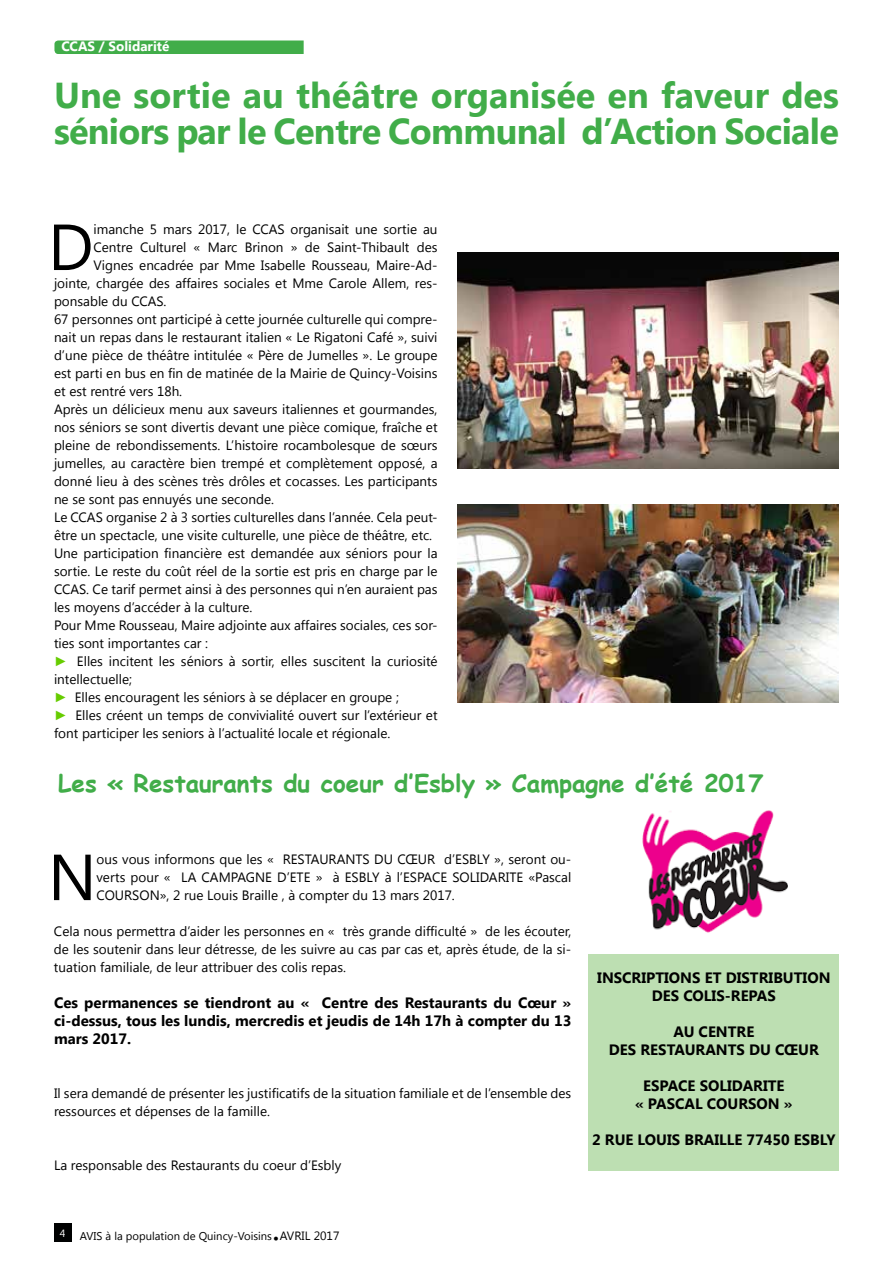
<style>
.page{position:relative;width:893px;height:1263px;background:#fff}
.page>*{position:absolute;margin:0;border:0;box-sizing:border-box;transform-origin:0 0}
.t1{font:64.95px "Segoe UI";color:#000}
.t2{font:700 36px/36px "Segoe UI";letter-spacing:-.015em;color:#41ad49}
.t3{font:36px "Segoe UI";color:#000}
.t4{font:700 24px "Comic Sans MS";color:#41ad49}
.t5{font:700 15px/18px "Segoe UI";color:#000;text-align:center}
.t6{font:13.5px/18px "Segoe UI";color:#000;text-align:justify}
.t7{font:700 13.5px "Segoe UI";color:#fff}
.t8{font:12px "Segoe UI";color:#000}
.t9{font:11.25px "Segoe UI";color:#000}
.t10{font:10.5px "Segoe UI";color:#fff}
.s1{font-family:"Arial";color:#6c0}
</style>
<div class="page">
<div style="left:54px;top:1223px;width:17px;height:19px;background:#000101"></div>
<div style="left:54px;top:41px;width:250px;height:13px;background:#41ad49"></div>
<img style="left:457px;top:252px;width:382px;height:216px">
<img style="left:457px;top:504px;width:382px;height:198px">
<div style="left:589px;top:954px;width:250px;height:216px;background:#bddfb2"></div>
<img style="left:642px;top:810px;width:146px;height:123px">
<p class="t7" style="left:62px;top:37px;width:109px">CCAS / Solidarité</p>
<h2 class="t2" style="left:54px;top:75px;width:786px">Une sortie au théâtre organisée en faveur des séniors par le Centre Communal d’Action Sociale</h2>
<h1 class="t1" style="left:48px;top:202px;width:47px">D</h1>
<p class="t6" style="left:94px;top:220px;width:345px">imanche 5 mars 2017, le CCAS organisait une sortie au</p>
<p class="t6" style="left:94px;top:238px;width:345px">Centre Culturel « Marc Brinon » de Saint-Thibault des</p>
<p class="t6" style="left:94px;top:256px;width:345px">Vignes encadrée par Mme Isabelle Rousseau, Maire-Ad-</p>
<p class="t6" style="left:54px;top:274px;width:385px">jointe, chargée des affaires sociales et Mme Carole Allem, res-</p>
<p class="t6" style="left:54px;top:292px;width:114px">ponsable du CCAS.</p>
<p class="t6" style="left:54px;top:310px;width:385px">67 personnes ont participé à cette journée culturelle qui compre-</p>
<p class="t6" style="left:54px;top:328px;width:385px">nait un repas dans le restaurant italien « Le Rigatoni Café », suivi</p>
<p class="t6" style="left:54px;top:346px;width:385px">d’une pièce de théâtre intitulée « Père de Jumelles ». Le groupe</p>
<p class="t6" style="left:54px;top:364px;width:385px">est parti en bus en fin de matinée de la Mairie de Quincy-Voisins</p>
<p class="t6" style="left:54px;top:382px;width:130px">et est rentré vers 18h.</p>
<p class="t6" style="left:54px;top:400px;width:385px">Après un délicieux menu aux saveurs italiennes et gourmandes,</p>
<p class="t6" style="left:54px;top:418px;width:385px">nos séniors se sont divertis devant une pièce comique, fraîche et</p>
<p class="t6" style="left:54px;top:436px;width:385px">pleine de rebondissements. L’histoire rocambolesque de sœurs</p>
<p class="t6" style="left:54px;top:454px;width:385px">jumelles, au caractère bien trempé et complètement opposé, a</p>
<p class="t6" style="left:54px;top:472px;width:385px">donné lieu à des scènes très drôles et cocasses. Les participants</p>
<p class="t6" style="left:54px;top:490px;width:221px">ne se sont pas ennuyés une seconde.</p>
<p class="t6" style="left:54px;top:508px;width:385px">Le CCAS organise 2 à 3 sorties culturelles dans l’année. Cela peut-</p>
<p class="t6" style="left:54px;top:526px;width:380px">être un spectacle, une visite culturelle, une pièce de théâtre, etc.</p>
<p class="t6" style="left:54px;top:544px;width:385px">Une participation financière est demandée aux séniors pour la</p>
<p class="t6" style="left:54px;top:562px;width:385px">sortie. Le reste du coût réel de la sortie est pris en charge par le</p>
<p class="t6" style="left:54px;top:580px;width:385px">CCAS. Ce tarif permet ainsi à des personnes qui n’en auraient pas</p>
<p class="t6" style="left:54px;top:598px;width:200px">les moyens d’accéder à la culture.</p>
<p class="t6" style="left:54px;top:616px;width:385px">Pour Mme Rousseau, Maire adjointe aux affaires sociales, ces sor-</p>
<p class="t6" style="left:54px;top:634px;width:156px">ties sont importantes car :</p>
<p class="t6" style="left:54px;top:652px;width:385px"><span class="s1">►</span> Elles incitent les séniors à sortir, elles suscitent la curiosité</p>
<p class="t6" style="left:54px;top:670px;width:80px">intellectuelle;</p>
<p class="t6" style="left:54px;top:687px;width:346px"><span class="s1">►</span> Elles encouragent les séniors à se déplacer en groupe ;</p>
<p class="t6" style="left:54px;top:705px;width:385px"><span class="s1">►</span> Elles créent un temps de convivialité ouvert sur l’extérieur et</p>
<p class="t6" style="left:54px;top:723px;width:338px">font participer les seniors à l’actualité locale et régionale.</p>
<h3 class="t4" style="left:58px;top:766px;width:706px">Les « Restaurants du coeur d’Esbly » Campagne d’été 2017</h3>
<h1 class="t1" style="left:48px;top:832px;width:50px">N</h1>
<p class="t6" style="left:97px;top:850px;width:476px">ous vous informons que les « RESTAURANTS DU CŒUR d’ESBLY », seront ou&shy;verts pour « LA CAMPAGNE D’ETE » à ESBLY à l’ESPACE SOLIDARITE «Pascal COURSON», 2 rue Louis Braille , à compter du 13 mars 2017.</p>
<p class="t6" style="left:54px;top:922px;width:519px">Cela nous permettra d’aider les personnes en « très grande difficulté » de les écouter, de les soutenir dans leur détresse, de les suivre au cas par cas et, après étude, de la si&shy;tuation familiale, de leur attribuer des colis repas.</p>
<p class="t5" style="left:54px;top:993px;width:519px;text-align:justify">Ces permanences se tiendront au « Centre des Restaurants du Cœur » ci-dessus, tous les lundis, mercredis et jeudis de 14h 17h à compter du 13 mars 2017.</p>
<p class="t6" style="left:54px;top:1084px;width:519px">Il sera demandé de présenter les justificatifs de la situation familiale et de l’ensemble des ressources et dépenses de la famille.</p>
<p class="t6" style="left:54px;top:1156px;width:289px">La responsable des Restaurants du coeur d’Esbly</p>
<p class="t5" style="left:597px;top:968px;width:235px">INSCRIPTIONS ET DISTRIBUTION<br>DES COLIS-REPAS</p>
<p class="t5" style="left:609px;top:1022px;width:211px">AU CENTRE<br>DES RESTAURANTS DU CŒUR</p>
<p class="t5" style="left:635px;top:1076px;width:151px;text-align:left;text-indent:8px">ESPACE SOLIDARITE « Pascal</p>
<p class="t5" style="left:707px;top:1094px;width:87px">COURSON »</p>
<p class="t5" style="left:592px;top:1130px;width:63px">2 Rue Louis</p>
<p class="t5" style="left:684px;top:1130px;width:19px">Braille</p>
<p class="t5" style="left:747px;top:1130px;width:91px">77450 ESBLY</p>
<p class="t10" style="left:60px;top:1226px;width:7px">4</p>
<p class="t9" style="left:80px;top:1228px;width:194px">AVIS à la population de Quincy-Voisins</p>
<h2 class="t3" style="left:272px;top:1202px;width:9px">.</h2>
<p class="t8" style="left:280px;top:1227px;width:61px">AVRIL 2017</p>
</div>
